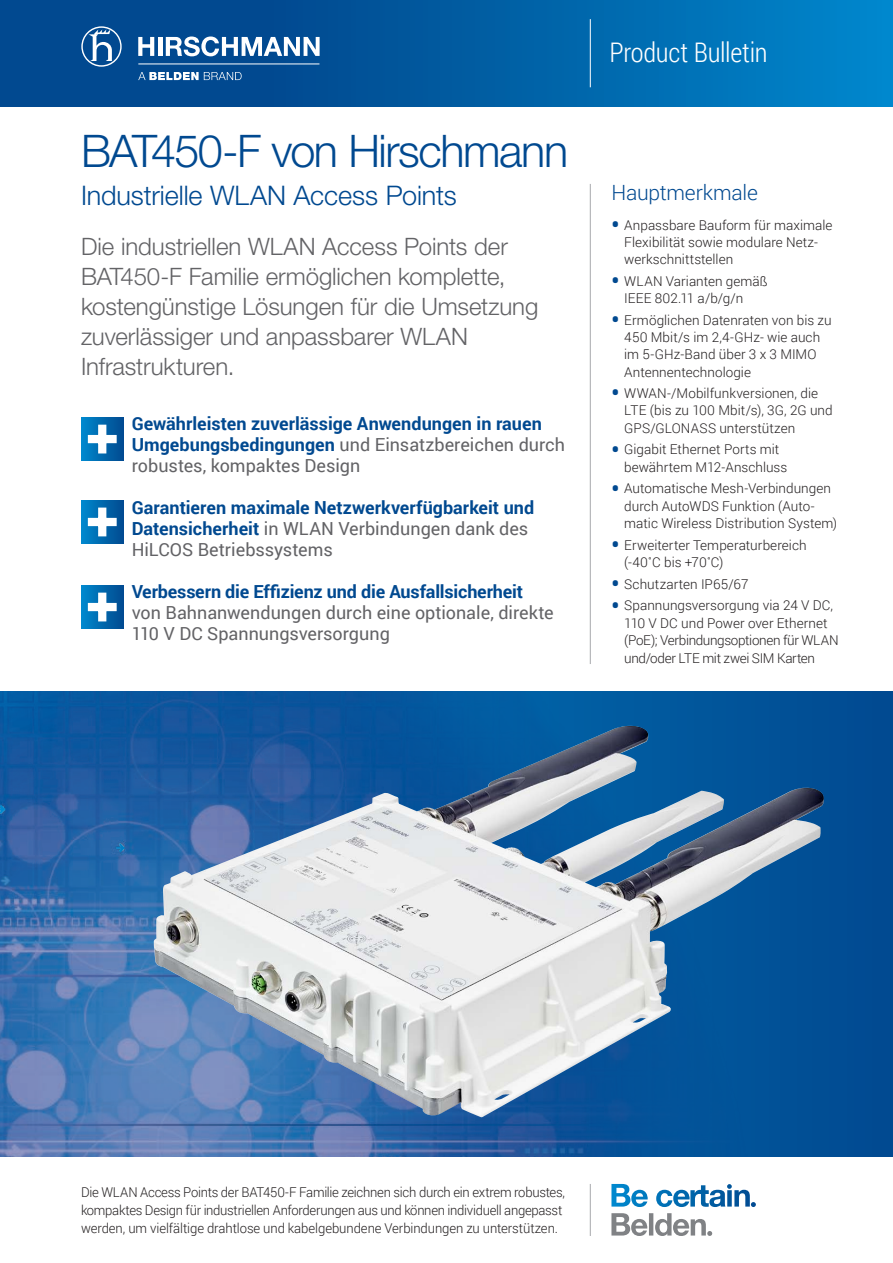
<style>
.page{position:relative;width:893px;height:1263px;background:#fff}
.page>*{position:absolute;margin:0;border:0;box-sizing:border-box;transform-origin:0 0}
.t1{font:300 45px "Helvetica Neue";letter-spacing:-.035em;color:#014990}
.t2{font:300 27px "Helvetica Neue";letter-spacing:-.005em;color:#014990}
.t3{font:300 27px "Roboto Condensed";letter-spacing:-.01em;color:#fff}
.t4{font:300 24px/30px "Helvetica Neue";letter-spacing:-.005em;color:#636366}
.t5{font:300 21px "Roboto";letter-spacing:-.01em;color:#014990}
.t6{font:700 18px/21px "Roboto";color:#014990}
.t7{font:18px/21px "Roboto";color:#636366}
.t8{font:300 13.5px/17.2px "Roboto";color:#231f20}
.t9{font:300 13.5px/18px "Roboto";letter-spacing:-.02em;color:#231f20}
.s1{font-weight:400;color:#636366}
.s2{font-weight:900;font-size:21px;color:#014990}
</style>
<div class="page">
<hr style="left:590px;top:1184px;width:1px;height:52px;background:#a8a9ad">
<svg style="left:611px;top:1184px;width:145px;height:23px"></svg>
<svg style="left:611px;top:1213px;width:101px;height:23px"></svg>
<div style="left:0;top:0;width:893px;height:106px;background:linear-gradient(to right,#023c83,#0081c6)"></div>
<hr style="left:590px;top:19px;width:1px;height:68px;background:#fff">
<svg style="left:138px;top:72px;width:104px;height:8px"></svg>
<svg style="left:138px;top:37px;width:16px;height:19px"></svg>
<hr style="left:158px;top:37px;width:4px;height:19px;background:#fff">
<svg style="left:81px;top:26px;width:41px;height:41px;background:#4076ab"></svg>
<svg style="left:166px;top:36px;width:154px;height:20px"></svg>
<hr style="left:138px;top:64px;width:181px;height:1px;background:#fff">
<hr style="left:590px;top:184px;width:1px;height:480px;background:#a8a9ad">
<img style="left:0;top:691px;width:879px;height:466px">
<img style="left:154px;top:729px;width:670px;height:389px">
<div style="left:81px;top:418px;width:43px;height:42px;background:linear-gradient(to right,#0089ce,#01498f)"></div>
<svg style="left:86px;top:423px;width:32px;height:32px"></svg>
<div style="left:81px;top:501px;width:43px;height:42px;background:linear-gradient(to right,#0089ce,#01498f)"></div>
<svg style="left:86px;top:506px;width:32px;height:32px"></svg>
<div style="left:81px;top:586px;width:43px;height:42px;background:linear-gradient(to right,#0089ce,#01498f)"></div>
<svg style="left:86px;top:591px;width:32px;height:32px"></svg>
<h1 class="t1" style="left:81px;top:124px;width:489px">BAT450-F von Hirschmann</h1>
<h2 class="t2" style="left:81px;top:179px;width:377px">Industrielle WLAN Access Points</h2>
<h3 class="t4" style="left:81px;top:231px;width:459px">Die industriellen WLAN Access Points der BAT450-F Familie ermöglichen komplette, kostengünstige Lösungen für die Umsetzung zuverlässiger und anpassbarer WLAN Infrastrukturen.</h3>
<h3 class="t6" style="left:132px;top:413px;width:435px">Gewährleisten zuverlässige Anwendungen in rauen<br>Umgebungsbedingungen <span class="s1">und Einsatzbereichen durch robustes, kompaktes Design</span></h3>
<h3 class="t6" style="left:132px;top:497px;width:404px">Garantieren maximale Netzwerkverfügbarkeit und<br>Datensicherheit <span class="s1">in WLAN Verbindungen dank des<br>HiLCOS Betriebssystems</span></h3>
<h3 class="t6" style="left:132px;top:581px;width:393px">Verbessern die Effizienz und die Ausfallsicherheit</h3>
<h3 class="t7" style="left:132px;top:602px;width:423px">von Bahnanwendungen durch eine optionale, direkte<br>110 V DC Spannungsversorgung</h3>
<h2 class="t3" style="left:609px;top:34px;width:160px">Product Bulletin</h2>
<h3 class="t5" style="left:611px;top:178px;width:148px">Hauptmerkmale</h3>
<p class="t8" style="left:624px;top:216px;width:210px;text-indent:-13px"><span class="s2">•</span> Anpassbare Bauform für maximale<br>Flexibilität sowie modulare Netz&shy;werkschnittstellen</p>
<p class="t8" style="left:624px;top:272px;width:145px;text-indent:-13px"><span class="s2">•</span> WLAN Varianten gemäß<br>IEEE 802.11 a/b/g/n</p>
<p class="t8" style="left:624px;top:311px;width:209px;text-indent:-13px"><span class="s2">•</span> Ermöglichen Datenraten von bis zu<br>450 Mbit/s im 2,4-GHz- wie auch im 5-GHz-Band über 3 x 3 MIMO<br>Antennentechnologie</p>
<p class="t8" style="left:624px;top:384px;width:210px;text-indent:-13px"><span class="s2">•</span> WWAN-/Mobilfunkversionen, die<br>LTE (bis zu 100 Mbit/s), 3G, 2G und<br>GPS/GLONASS unterstützen</p>
<p class="t8" style="left:624px;top:441px;width:165px;text-indent:-13px"><span class="s2">•</span> Gigabit Ethernet Ports mit bewährtem M12-Anschluss</p>
<p class="t8" style="left:624px;top:479px;width:215px;text-indent:-13px"><span class="s2">•</span> Automatische Mesh-Verbindungen durch AutoWDS Funktion (Auto&shy;matic Wireless Distribution System)</p>
<p class="t8" style="left:624px;top:536px;width:184px;text-indent:-13px"><span class="s2">•</span> Erweiterter Temperaturbereich (-40˚C bis +70˚C)</p>
<p class="t8" style="left:611px;top:575px;width:139px"><span class="s2">•</span> Schutzarten IP65/67</p>
<p class="t8" style="left:624px;top:596px;width:216px;text-indent:-13px"><span class="s2">•</span> Spannungsversorgung via 24 V DC, 110 V DC und Power over Ethernet (PoE); Verbindungsoptionen für WLAN und/oder LTE mit zwei SIM Karten</p>
<p class="t9" style="left:81px;top:1183px;width:486px">Die WLAN Access Points der BAT450-F Familie zeichnen sich durch ein extrem robustes, kompaktes Design für industriellen Anforderungen aus und können individuell angepasst werden, um vielfältige drahtlose und kabelgebundene Verbindungen zu unterstützen.</p>
</div>
